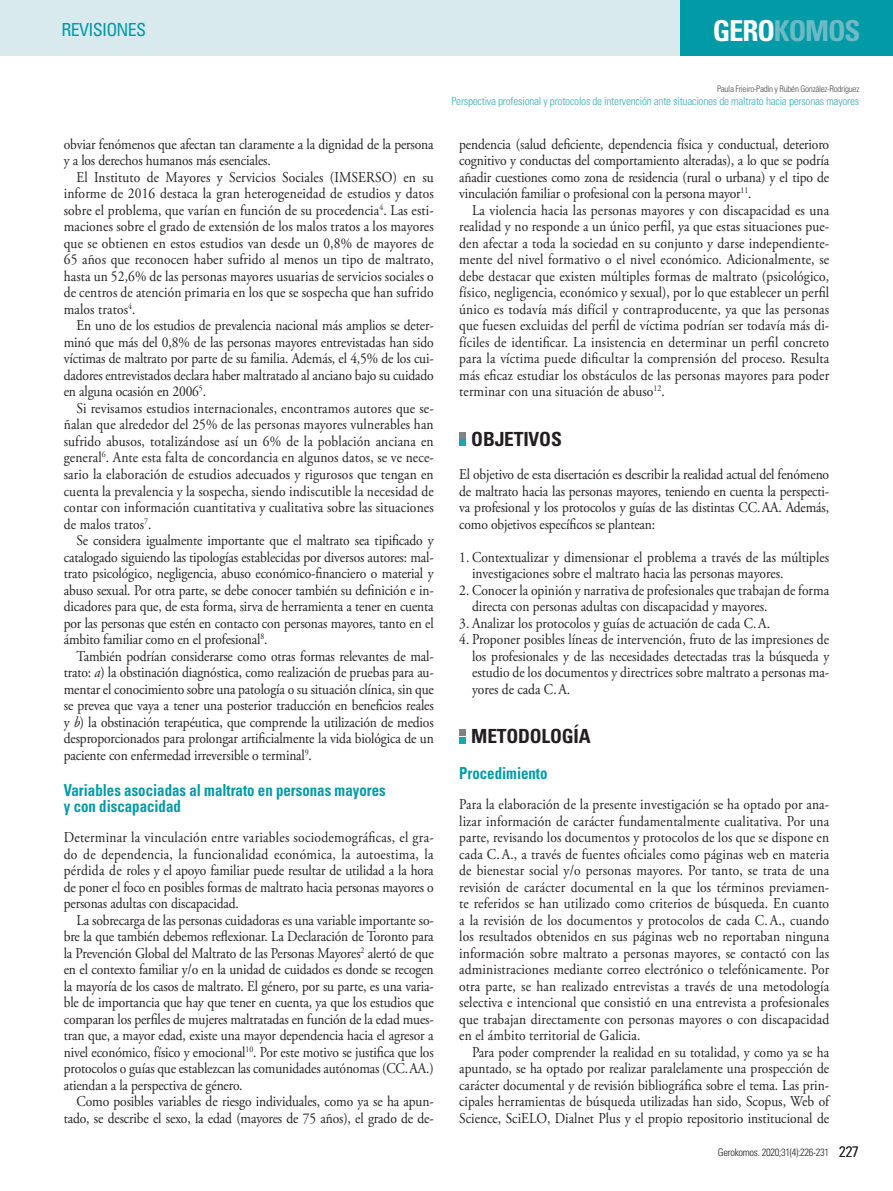
<style>
.page{position:relative;width:893px;height:1191px;background:#fff}
.page>*{position:absolute;margin:0;border:0;box-sizing:border-box;transform-origin:0 0}
.t1{font:700 condensed 28.8px "Univers LT Std";letter-spacing:-.04em;color:#6dbac4}
.GAL_-_Cat_A{font:700 condensed 19.5px "Univers LT Std";letter-spacing:-.01em;color:#231f20}
.t2{font:condensed 18px "Univers LT Std";letter-spacing:-.04em;color:#009ba7}
.GAL_-_Cat_B{font:700 condensed 16.5px/16.5px "Univers LT Std";color:#009ba7;scale:.9 1}
.GAL_-_Cat_B_desp_de{font:700 condensed 16.5px "Univers LT Std";color:#009ba7;scale:.9 1}
.GAL_-_Galerada{font:15px/16.5px "Adobe Garamond Pro";letter-spacing:-.01em;color:#231f20;text-align:justify;scale:.9 1}
.GAL_-_Galerada_Prime{font:15px/16.5px "Adobe Garamond Pro";letter-spacing:-.01em;color:#231f20;text-align:justify;scale:.9 1}
.GAL_-_Bullets{font:15px/16.5px "Adobe Garamond Pro";color:#231f20;scale:.9 1}
.CAB_-_Titulo{font:300 condensed 11.25px "Univers LT Std";letter-spacing:-.02em;color:#3aadb8}
.t3{font:300 condensed 10.5px "Univers LT Std";letter-spacing:-.03em;color:#231f20}
.CAB_-__Autores{font:300 condensed 9px "Univers LT Std";letter-spacing:-.03em;color:#4b4c4d}
.s1{color:#fff}
.s2{font-style:italic}
.s3{font-size:15px}
</style>
<div class="page">
<div style="left:0;top:0;width:705px;height:55px;background:#d8eaed"></div>
<div style="left:680px;top:0;width:213px;height:55px;background:#009ba7"></div>
<svg style="left:459px;top:432px;width:6px;height:14px"></svg>
<svg style="left:459px;top:729px;width:6px;height:14px"></svg>
<p class="t2" style="left:62px;top:18px;width:86px">REVISIONES</p>
<h1 class="t1" style="left:713px;top:13px;width:149px"><span class="s1">GERO</span>KOMOS</h1>
<p class="GAL_-_Galerada_Prime" style="left:64px;top:136px;width:412px">obviar fenómenos que afectan tan claramente a la dignidad de la persona y a los derechos humanos más esenciales.</p>
<p class="GAL_-_Galerada" style="left:64px;top:169px;width:413px;text-indent:13px">El Instituto de Mayores y Servicios Sociales (IMSERSO) en su informe de 2016 destaca la gran heterogeneidad de estudios y datos sobre el problema, que varían en función de su procedencia<sup>4</sup>. Las esti&shy;maciones sobre el grado de extensión de los malos tratos a los mayores que se obtienen en estos estudios van desde un 0,8% de mayores de 65 años que reconocen haber sufrido al menos un tipo de maltrato, hasta un 52,6% de las personas mayores usuarias de servicios sociales o de centros de atención primaria en los que se sospecha que han sufrido malos tratos<sup>4</sup>.</p>
<p class="GAL_-_Galerada" style="left:64px;top:318px;width:413px;text-indent:13px">En uno de los estudios de prevalencia nacional más amplios se deter&shy;minó que más del 0,8% de las personas mayores entrevistadas han sido víctimas de maltrato por parte de su familia. Además, el 4,5% de los cui&shy;dadores entrevistados declara haber maltratado al anciano bajo su cuidado en alguna ocasión en 2006<sup>5</sup>.</p>
<p class="GAL_-_Galerada" style="left:64px;top:400px;width:413px;text-indent:13px">Si revisamos estudios internacionales, encontramos autores que se&shy;ñalan que alrededor del 25% de las personas mayores vulnerables han sufrido abusos, totalizándose así un 6% de la población anciana en general<sup>6</sup>. Ante esta falta de concordancia en algunos datos, se ve nece&shy;sario la elaboración de estudios adecuados y rigurosos que tengan en cuenta la prevalencia y la sospecha, siendo indiscutible la necesidad de contar con información cuantitativa y cualitativa sobre las situaciones de malos tratos<sup>7</sup>.</p>
<p class="GAL_-_Galerada" style="left:64px;top:532px;width:413px;text-indent:13px">Se considera igualmente importante que el maltrato sea tipificado y catalogado siguiendo las tipologías establecidas por diversos autores: mal&shy;trato psicológico, negligencia, abuso económico-financiero o material y abuso sexual. Por otra parte, se debe conocer también su definición e in&shy;dicadores para que, de esta forma, sirva de herramienta a tener en cuenta por las personas que estén en contacto con personas mayores, tanto en el ámbito familiar como en el profesional<sup>8</sup>.</p>
<p class="GAL_-_Galerada" style="left:64px;top:648px;width:413px;text-indent:13px">También podrían considerarse como otras formas relevantes de mal&shy;trato: <span class="s2">a</span>) la obstinación diagnóstica, como realización de pruebas para au&shy;mentar el conocimiento sobre una patología o su situación clínica, sin que se prevea que vaya a tener una posterior traducción en beneficios reales y <span class="s2">b</span>) la obstinación terapéutica, que comprende la utilización de medios desproporcionados para prolongar artificialmente la vida biológica de un paciente con enfermedad irreversible o terminal<sup>9</sup>.</p>
<p class="GAL_-_Cat_B" style="left:64px;top:781px;width:359px">Variables asociadas al maltrato en personas mayores y con discapacidad</p>
<p class="GAL_-_Galerada_Prime" style="left:64px;top:829px;width:413px">Determinar la vinculación entre variables sociodemográficas, el gra&shy;do de dependencia, la funcionalidad económica, la autoestima, la pérdida de roles y el apoyo familiar puede resultar de utilidad a la hora de poner el foco en posibles formas de maltrato hacia personas mayores o personas adultas con discapacidad.</p>
<p class="GAL_-_Galerada" style="left:64px;top:912px;width:413px;text-indent:13px">La sobrecarga de las personas cuidadoras es una variable importante so&shy;bre la que también debemos reflexionar. La Declaración de Toronto para la Prevención Global del Maltrato de las Personas Mayores<sup>2</sup> alertó de que en el contexto familiar y/o en la unidad de cuidados es donde se recogen la mayoría de los casos de maltrato. El género, por su parte, es una varia&shy;ble de importancia que hay que tener en cuenta, ya que los estudios que comparan los perfiles de mujeres maltratadas en función de la edad mues&shy;tran que, a mayor edad, existe una mayor dependencia hacia el agresor a nivel económico, físico y emocional<sup>10</sup>. Por este motivo se justifica que los protocolos o guías que establezcan las comunidades autónomas (CC.AA.) atiendan a la perspectiva de género.</p>
<p class="GAL_-_Galerada" style="left:64px;top:1093px;width:413px;text-align:right">Como posibles variables de riesgo individuales, como ya se ha apun&shy;tado, se describe el sexo, la edad (mayores de 75 años), el grado de de-</p>
<p class="CAB_-__Autores" style="left:717px;top:83px;width:144px">Paula Frieiro-Padín y Rubén González-Rodríguez</p>
<p class="CAB_-_Titulo" style="left:451px;top:94px;width:409px">Perspectiva profesional y protocolos de intervención ante situaciones de maltrato hacia personas mayores</p>
<p class="GAL_-_Galerada" style="left:459px;top:136px;width:413px">pendencia (salud deficiente, dependencia física y conductual, deterioro cognitivo y conductas del comportamiento alteradas), a lo que se podría añadir cuestiones como zona de residencia (rural o urbana) y el tipo de vinculación familiar o profesional con la persona mayor<sup>11</sup>.</p>
<p class="GAL_-_Galerada" style="left:459px;top:202px;width:413px;text-indent:13px">La violencia hacia las personas mayores y con discapacidad es una realidad y no responde a un único perfil, ya que estas situaciones pue&shy;den afectar a toda la sociedad en su conjunto y darse independiente&shy;mente del nivel formativo o el nivel económico. Adicionalmente, se debe destacar que existen múltiples formas de maltrato (psicológico, físico, negligencia, económico y sexual), por lo que establecer un perfil único es todavía más difícil y contraproducente, ya que las personas que fuesen excluidas del perfil de víctima podrían ser todavía más di&shy;fíciles de identificar. La insistencia en determinar un perfil concreto para la víctima puede dificultar la comprensión del proceso. Resulta más eficaz estudiar los obstáculos de las personas mayores para poder terminar con una situación de abuso<sup>12</sup>.</p>
<p class="GAL_-_Cat_A" style="left:471px;top:427px;width:92px">OBJETIVOS</p>
<p class="GAL_-_Galerada_Prime" style="left:459px;top:466px;width:413px">El objetivo de esta disertación es describir la realidad actual del fenómeno de maltrato hacia las personas mayores, teniendo en cuenta la perspecti&shy;va profesional y los protocolos y guías de las distintas CC.AA. Además, como objetivos específicos se plantean:</p>
<p class="GAL_-_Bullets" style="left:472px;top:549px;width:398px;text-indent:-13px">1. Contextualizar y dimensionar el problema a través de las múltiples investigaciones sobre el maltrato hacia las personas mayores.</p>
<p class="GAL_-_Bullets" style="left:472px;top:582px;width:398px;text-indent:-13px">2. Conocer la opinión y narrativa de profesionales que trabajan de forma directa con personas adultas con discapacidad y mayores.</p>
<p class="GAL_-_Bullets" style="left:459px;top:615px;width:347px">3. Analizar los protocolos y guías de actuación de cada C.A.</p>
<p class="GAL_-_Bullets" style="left:472px;top:631px;width:398px;text-align:justify;text-indent:-13px">4. Proponer posibles líneas de intervención, fruto de las impresiones de los profesionales y de las necesidades detectadas tras la búsqueda y estudio de los documentos y directrices sobre maltrato a personas ma&shy;yores de cada C.A.</p>
<p class="GAL_-_Cat_A" style="left:471px;top:724px;width:121px">METODOLOGÍA</p>
<p class="GAL_-_Cat_B_desp_de" style="left:459px;top:763px;width:100px">Procedimiento</p>
<p class="GAL_-_Galerada_Prime" style="left:459px;top:796px;width:413px">Para la elaboración de la presente investigación se ha optado por ana&shy;lizar información de carácter fundamentalmente cualitativa. Por una parte, revisando los documentos y protocolos de los que se dispone en cada C.A., a través de fuentes oficiales como páginas web en materia de bienestar social y/o personas mayores. Por tanto, se trata de una revisión de carácter documental en la que los términos previamen&shy;te referidos se han utilizado como criterios de búsqueda. En cuanto a la revisión de los documentos y protocolos de cada C.A., cuando los resultados obtenidos en sus páginas web no reportaban ninguna información sobre maltrato a personas mayores, se contactó con las administraciones mediante correo electrónico o telefónicamente. Por otra parte, se han realizado entrevistas a través de una metodología selectiva e intencional que consistió en una entrevista a profesionales que trabajan directamente con personas mayores o con discapacidad en el ámbito territorial de Galicia.</p>
<p class="GAL_-_Galerada" style="left:459px;top:1044px;width:413px;text-indent:13px">Para poder comprender la realidad en su totalidad, y como ya se ha apuntado, se ha optado por realizar paralelamente una prospección de carácter documental y de revisión bibliográfica sobre el tema. Las prin&shy;cipales herramientas de búsqueda utilizadas han sido, Scopus, Web of Science, SciELO, Dialnet Plus y el propio repositorio institucional de</p>
<p class="t3" style="left:718px;top:1145px;width:143px">Gerokomos. 2020;31(4):226-231 <span class="s3">227</span></p>
</div>
